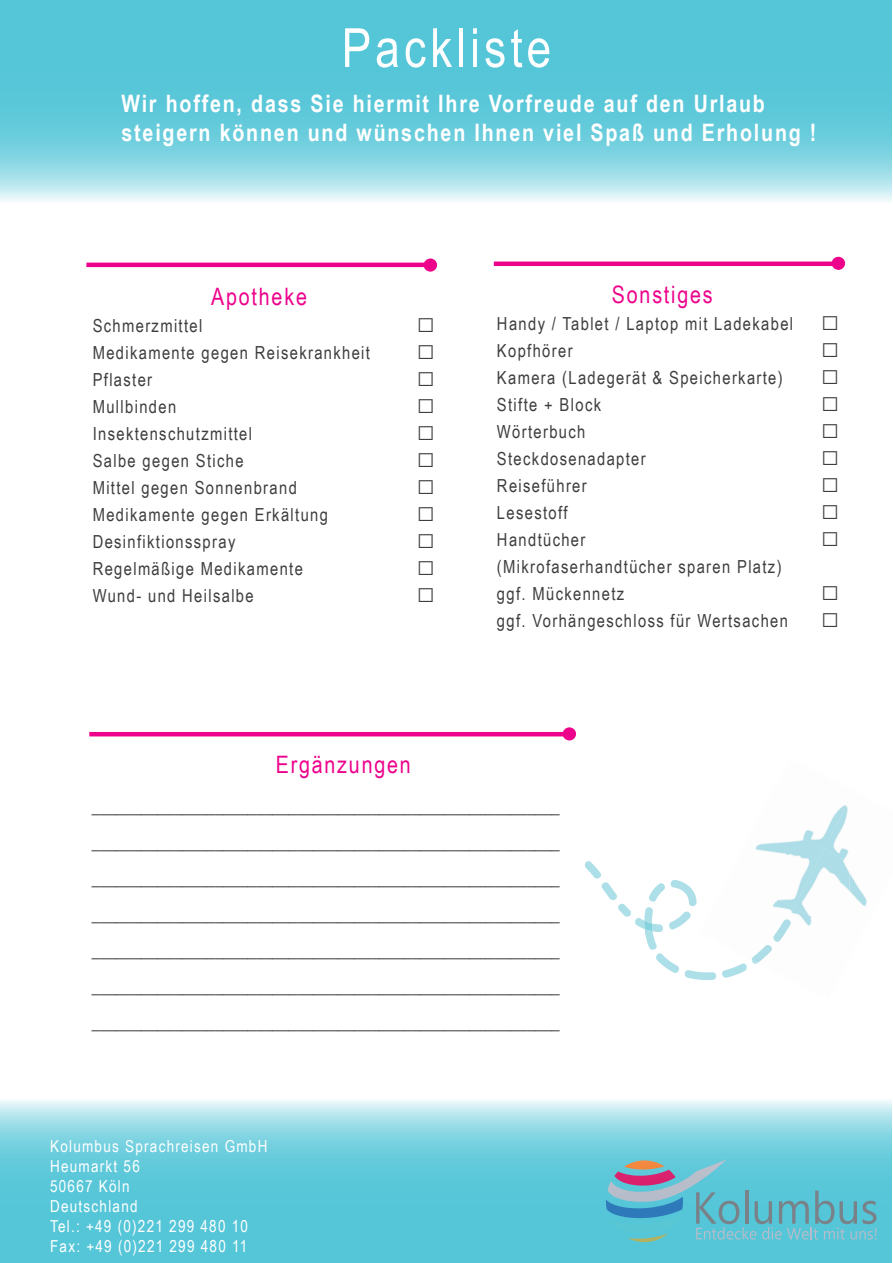
<style>
.page{position:relative;width:893px;height:1263px;background:#fff}
.page>*{position:absolute;margin:0;border:0;box-sizing:border-box;transform-origin:0 0}
.t1{font:54px "Arial Narrow";letter-spacing:.075em;color:#fff}
.t2{font:49.05px "Minion Pro";color:#ed028c;scale:1.06 1}
.t3{font:30px "Arial Narrow";color:#3e3e3f}
.t4{font:700 24px/28.8px "Arial Narrow";letter-spacing:.075em;color:#fff}
.t5{font:24px "Arial Narrow";letter-spacing:.075em;color:#ed028c}
.t6{font:18px "Arial Narrow";letter-spacing:.075em;color:#3e3e3f}
.t7{font:18px "Arial Narrow";color:#231f20}
.t8{font:16.5px/19.8px "Arial Narrow";letter-spacing:.075em;color:#fff}
.s1{font-size:30px}
</style>
<div class="page">
<svg style="left:0;top:0;width:892px;height:201px;background:#6ecedd"></svg>
<svg style="left:0;top:1100px;width:892px;height:163px;background:#73d0de"></svg>
<svg style="left:606px;top:1159px;width:271px;height:83px;background:#65b9cb"></svg>
<div style="left:494px;top:261px;width:340px;height:5px;background:#ed028c"></div>
<hr style="left:86px;top:263px;width:341px;height:4px;background:#ed028c">
<hr style="left:89px;top:732px;width:475px;height:4px;background:#ed028c">
<svg style="left:585px;top:861px;width:162px;height:119px"></svg>
<img style="left:700px;top:875px;width:58px;height:91px">
<img style="left:730px;top:844px;width:64px;height:64px">
<img style="left:760px;top:830px;width:64px;height:19px">
<img style="left:794px;top:849px;width:52px;height:77px">
<img style="left:824px;top:805px;width:24px;height:58px">
<img style="left:773px;top:919px;width:18px;height:23px">
<img style="left:752px;top:945px;width:20px;height:18px">
<img style="left:846px;top:828px;width:21px;height:79px">
<img style="left:860px;top:828px;width:7px;height:17px">
<p class="t1" style="left:342px;top:8px;width:211px">Packliste</p>
<p class="t4" style="left:122px;top:88px;width:696px">Wir hoffen, dass Sie hiermit Ihre Vorfreude auf den Urlaub steigern können und wünschen Ihnen viel Spaß und Erholung !</p>
<p class="t2" style="left:420px;top:227px;width:21px">•</p>
<p class="t2" style="left:828px;top:225px;width:21px">•</p>
<p class="t5" style="left:211px;top:278px;width:97px">Apotheke</p>
<p class="t6" style="left:93px;top:312px;width:111px">Schmerzmittel</p>
<p class="t3" style="left:417px;top:299px;width:20px">□</p>
<p class="t6" style="left:93px;top:339px;width:279px">Medikamente gegen Reisekrankheit</p>
<p class="t3" style="left:417px;top:326px;width:20px">□</p>
<p class="t6" style="left:93px;top:366px;width:61px">Pflaster</p>
<p class="t3" style="left:417px;top:353px;width:20px">□</p>
<p class="t6" style="left:93px;top:393px;width:85px">Mullbinden</p>
<p class="t3" style="left:417px;top:380px;width:20px">□</p>
<p class="t6" style="left:93px;top:420px;width:161px">Insektenschutzmittel</p>
<p class="t3" style="left:417px;top:407px;width:20px">□</p>
<p class="t6" style="left:93px;top:447px;width:152px">Salbe gegen Stiche</p>
<p class="t3" style="left:417px;top:434px;width:20px">□</p>
<p class="t6" style="left:93px;top:474px;width:206px">Mittel gegen Sonnenbrand</p>
<p class="t3" style="left:417px;top:461px;width:20px">□</p>
<p class="t6" style="left:93px;top:501px;width:237px">Medikamente gegen Erkältung</p>
<p class="t3" style="left:417px;top:488px;width:20px">□</p>
<p class="t6" style="left:93px;top:528px;width:144px">Desinfiktionsspray</p>
<p class="t3" style="left:417px;top:515px;width:20px">□</p>
<p class="t6" style="left:93px;top:555px;width:212px">Regelmäßige Medikamente</p>
<p class="t3" style="left:417px;top:542px;width:20px">□</p>
<p class="t6" style="left:93px;top:582px;width:163px">Wund- und Heilsalbe</p>
<p class="t3" style="left:417px;top:569px;width:20px">□</p>
<p class="t5" style="left:612px;top:277px;width:102px">Sonstiges</p>
<p class="t6" style="left:497px;top:310px;width:344px">Handy / Tablet / Laptop mit Ladekabel <span class="s1">□</span></p>
<p class="t6" style="left:497px;top:337px;width:77px">Kopfhörer</p>
<p class="t3" style="left:821px;top:324px;width:20px">□</p>
<p class="t6" style="left:497px;top:364px;width:287px">Kamera (Ladegerät &amp; Speicherkarte)</p>
<p class="t3" style="left:821px;top:351px;width:20px">□</p>
<p class="t6" style="left:497px;top:391px;width:106px">Stifte + Block</p>
<p class="t3" style="left:821px;top:378px;width:20px">□</p>
<p class="t6" style="left:497px;top:418px;width:90px">Wörterbuch</p>
<p class="t3" style="left:821px;top:405px;width:20px">□</p>
<p class="t6" style="left:497px;top:445px;width:150px">Steckdosenadapter</p>
<p class="t3" style="left:821px;top:432px;width:20px">□</p>
<p class="t6" style="left:497px;top:472px;width:91px">Reiseführer</p>
<p class="t3" style="left:821px;top:459px;width:20px">□</p>
<p class="t6" style="left:497px;top:499px;width:72px">Lesestoff</p>
<p class="t3" style="left:821px;top:486px;width:20px">□</p>
<p class="t6" style="left:497px;top:526px;width:90px">Handtücher</p>
<p class="t3" style="left:821px;top:513px;width:20px">□</p>
<p class="t6" style="left:497px;top:553px;width:286px">(Mikrofaserhandtücher sparen Platz)</p>
<p class="t6" style="left:497px;top:580px;width:129px">ggf. Mückennetz</p>
<p class="t3" style="left:821px;top:567px;width:20px">□</p>
<p class="t6" style="left:497px;top:607px;width:344px">ggf. Vorhängeschloss für Wertsachen <span class="s1">□</span></p>
<p class="t2" style="left:559px;top:696px;width:21px">•</p>
<p class="t5" style="left:276px;top:747px;width:137px">Ergänzungen</p>
<p class="t7" style="left:92px;top:793px;width:469px">_________________________________________________________</p>
<p class="t7" style="left:92px;top:829px;width:469px">_________________________________________________________</p>
<p class="t7" style="left:92px;top:865px;width:469px">_________________________________________________________</p>
<p class="t7" style="left:92px;top:901px;width:469px">_________________________________________________________</p>
<p class="t7" style="left:92px;top:937px;width:469px">_________________________________________________________</p>
<p class="t7" style="left:92px;top:973px;width:469px">_________________________________________________________</p>
<p class="t7" style="left:92px;top:1009px;width:469px">_________________________________________________________</p>
<p class="t8" style="left:50px;top:1136px;width:219px">Kolumbus Sprachreisen GmbH<br>Heumarkt 56</p>
<p class="t8" style="left:50px;top:1176px;width:81px">50667 Köln</p>
<p class="t8" style="left:50px;top:1195px;width:89px">Deutschland</p>
<p class="t8" style="left:50px;top:1215px;width:200px">Tel.: +49 (0)221 299 480 10<br>Fax: +49 (0)221 299 480 11</p>
</div>
